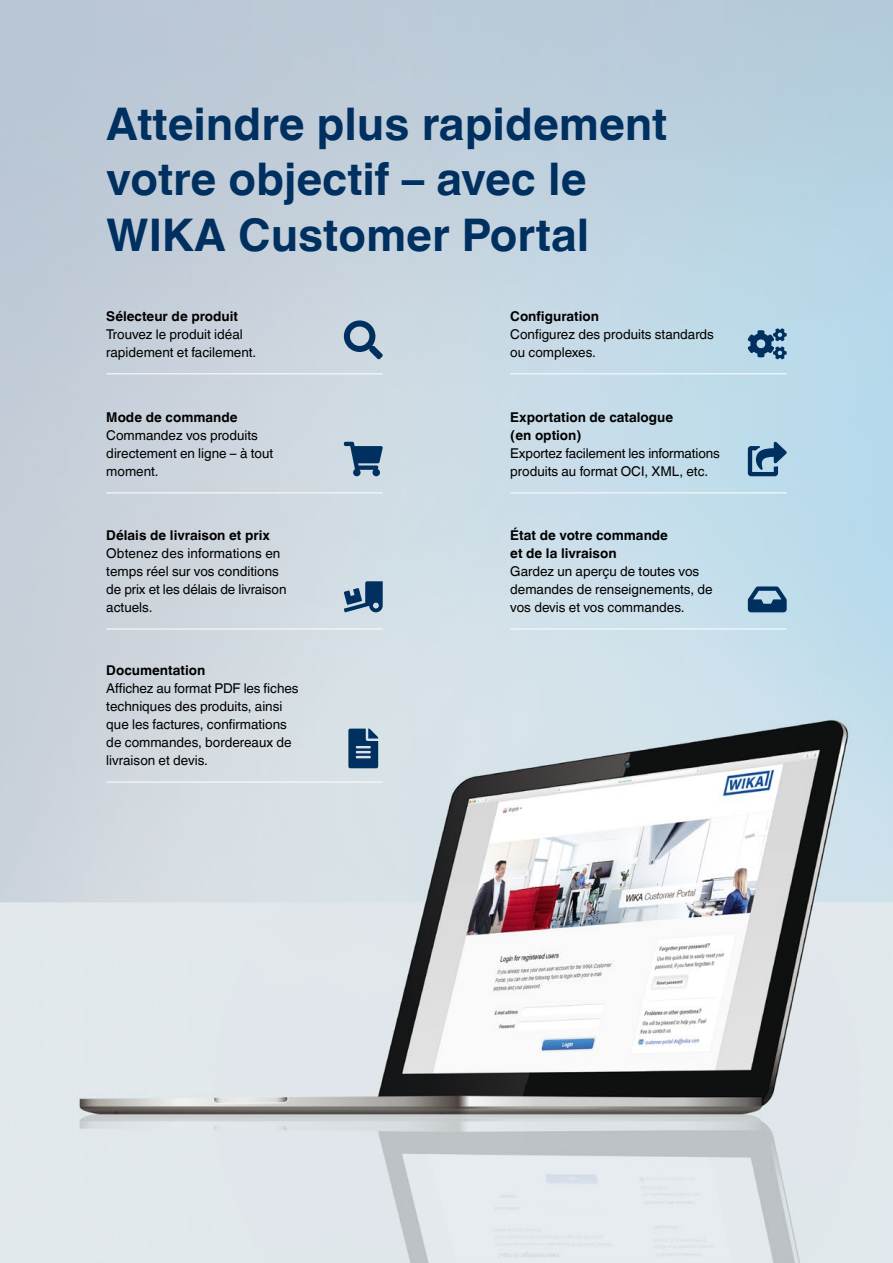
<style>
.page{position:relative;width:893px;height:1263px;background:#fff}
.page>*{position:absolute;margin:0;border:0;box-sizing:border-box;transform-origin:0 0}
.t1{font:700 45px/55.5px "Helvetica World";color:#003060}
.t2{font:13.5px/18px "Helvetica World";color:#000}
.t3{font:700 13.5px/18px "Helvetica World";color:#000}
</style>
<div class="page">
<img style="left:0;top:0;width:893px;height:1263px">
<hr style="left:106px;top:373px;width:277px;height:1px;background:#fff">
<hr style="left:510px;top:373px;width:277px;height:1px;background:#fff">
<hr style="left:106px;top:492px;width:277px;height:1px;background:#fff">
<hr style="left:510px;top:492px;width:277px;height:1px;background:#fff">
<hr style="left:106px;top:629px;width:277px;height:1px;background:#fff">
<hr style="left:510px;top:629px;width:277px;height:1px;background:#fff">
<hr style="left:106px;top:782px;width:277px;height:1px;background:#fff">
<svg style="left:344px;top:320px;width:39px;height:39px;background:#7e98af"></svg>
<svg style="left:344px;top:442px;width:39px;height:34px"></svg>
<svg style="left:344px;top:581px;width:39px;height:31px"></svg>
<svg style="left:748px;top:442px;width:39px;height:34px"></svg>
<svg style="left:748px;top:328px;width:39px;height:31px"></svg>
<svg style="left:348px;top:729px;width:30px;height:39px"></svg>
<svg style="left:748px;top:586px;width:39px;height:26px"></svg>
<h1 class="t1" style="left:106px;top:97px;width:563px">Atteindre plus rapidement votre objectif – avec le<br>WIKA Customer Portal</h1>
<p class="t3" style="left:106px;top:308px;width:133px">Sélecteur de produit</p>
<p class="t2" style="left:106px;top:326px;width:151px">Trouvez le produit idéal rapidement et facilement.</p>
<p class="t3" style="left:106px;top:409px;width:133px">Mode de commande</p>
<p class="t2" style="left:106px;top:427px;width:168px">Commandez vos produits directement en ligne – à tout moment.</p>
<p class="t3" style="left:106px;top:527px;width:165px">Délais de livraison et prix</p>
<p class="t2" style="left:106px;top:545px;width:182px">Obtenez des informations en temps réel sur vos conditions de prix et les délais de livraison actuels.</p>
<p class="t3" style="left:106px;top:662px;width:100px">Documentation</p>
<p class="t2" style="left:106px;top:680px;width:194px">Affichez au format PDF les fiches techniques des produits, ainsi que les factures, confirmations de commandes, bordereaux de livraison et devis.</p>
<p class="t3" style="left:510px;top:307px;width:90px">Configuration</p>
<p class="t2" style="left:510px;top:325px;width:205px">Configurez des produits standards ou complexes.</p>
<p class="t3" style="left:510px;top:408px;width:164px">Exportation de catalogue (en option)</p>
<p class="t2" style="left:510px;top:444px;width:211px">Exportez facilement les informations produits au format OCI, XML, etc.</p>
<p class="t3" style="left:510px;top:527px;width:159px">État de votre commande et de la livraison</p>
<p class="t2" style="left:510px;top:563px;width:204px">Gardez un aperçu de toutes vos demandes de renseignements, de vos devis et vos commandes.</p>
</div>
